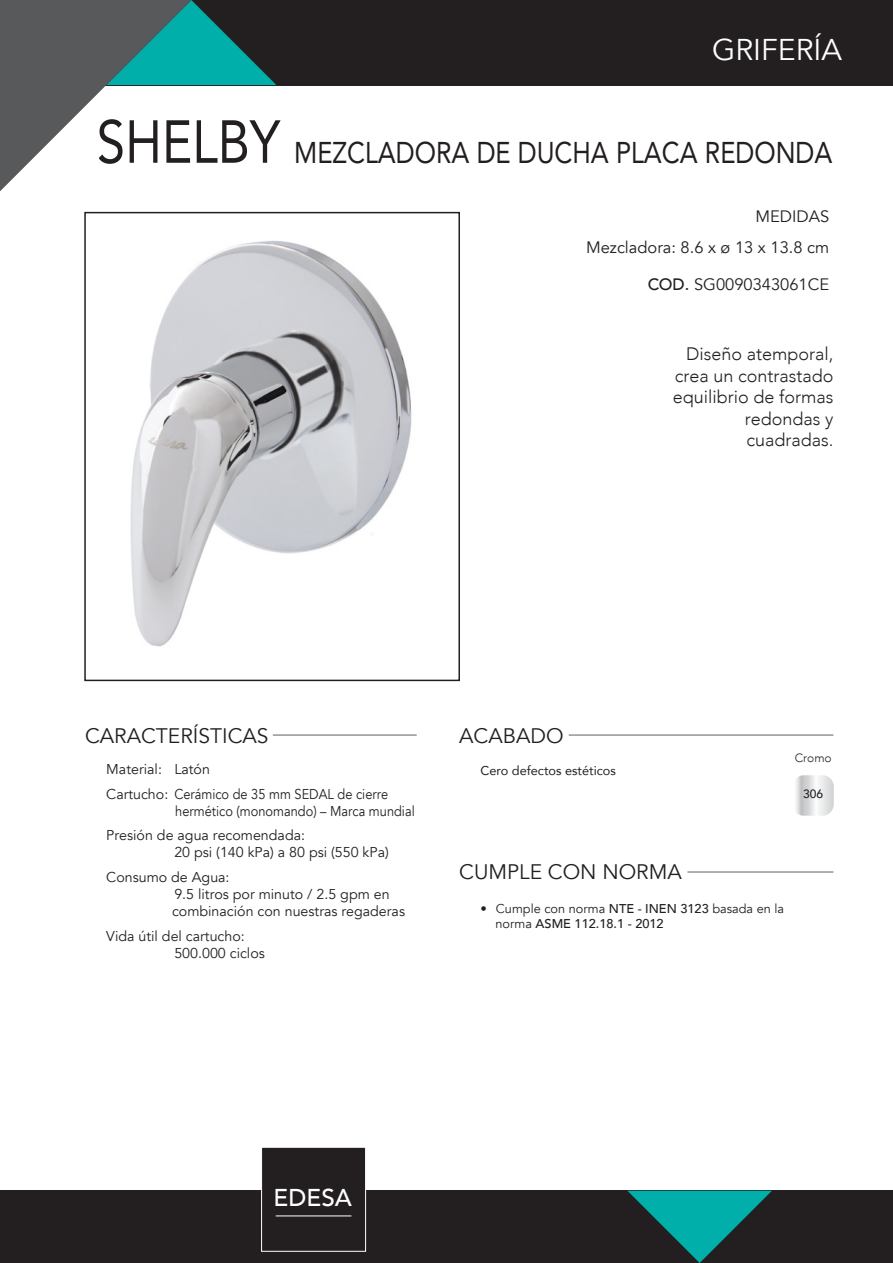
<style>
.page{position:relative;width:893px;height:1263px;background:#fff}
.page>*{position:absolute;margin:0;border:0;box-sizing:border-box;transform-origin:0 0}
.t1{font:30px "Avenir";color:#231f20;scale:.85 1}
.t2{font:30px "Avenir";color:#fff}
.t3{font:500 24.3px "Avenir";color:#fff}
.t4{font:21px "Avenir";color:#231f20}
.t5{font:300 18px/21.6px "Avenir";color:#231f20;text-align:right}
.t6{font:16.5px/31.8px "Avenir";color:#231f20;text-align:right}
.t7{font:14.25px/24.6px "Avenir";color:#231f20}
.t8{font:14.25px/24.6px "Avenir";color:#231f20;scale:.9 1}
.t9{font:12.75px/15.3px "Avenir";color:#231f20}
.t10{font:12.75px "Avenir";color:#231f20}
.t11{font:300 12px "Avenir";color:#231f20}
.t12{font:500 12px "Avenir";color:#231f20}
.s1{font-size:60px}
.s2{font-weight:500}
</style>
<div class="page">
<div style="left:0;top:0;width:893px;height:85px;background:#231f20"></div>
<svg style="left:0;top:0;width:276px;height:191px"></svg>
<img style="left:130px;top:240px;width:282px;height:407px">
<div style="left:84px;top:212px;width:376px;height:469px;border:2px solid #231f20"></div>
<hr style="left:687px;top:871px;width:146px;height:2px;background:#939598">
<hr style="left:569px;top:734px;width:264px;height:2px;background:#939598">
<hr style="left:273px;top:734px;width:144px;height:2px;background:#939598">
<svg style="left:796px;top:775px;width:37px;height:41px"></svg>
<div style="left:0;top:1191px;width:893px;height:72px;background:#231f20"></div>
<svg style="left:628px;top:1191px;width:144px;height:72px"></svg>
<div style="left:261px;top:1147px;width:105px;height:105px;background:#231f20;border:1px solid #fff"></div>
<hr style="left:276px;top:1215px;width:75px;height:1px;background:#fff">
<h1 class="t2" style="left:712px;top:32px;width:131px">GRIFERÍA</h1>
<h1 class="t1" style="left:97px;top:128px;width:867px"><span class="s1">SHELBY</span> MEZCLADORA DE DUCHA PLACA REDONDA</h1>
<p class="t6" style="left:586px;top:200px;width:245px">MEDIDAS<br>Mezcladora: 8.6 x ø 13 x 13.8 cm</p>
<p class="t6" style="left:647px;top:269px;width:183px"><span class="s2">COD.</span> SG0090343061CE</p>
<p class="t5" style="left:673px;top:343px;width:162px">Diseño atemporal, crea un contrastado equilibrio de formas redondas y cuadradas.</p>
<h3 class="t4" style="left:85px;top:723px;width:185px">CARACTERÍSTICAS</h3>
<p class="t7" style="left:106px;top:757px;width:283px">Material: Latón<br>Cartucho: Cerámico de 35 mm SEDAL de cierre</p>
<p class="t8" style="left:106px;top:799px;width:344px;text-indent:69px">hermético (monomando) – Marca mundial<br>Presión de agua recomendada:</p>
<p class="t7" style="left:106px;top:840px;width:284px;text-indent:68px">20 psi (140 kPa) a 80 psi (550 kPa)<br>Consumo de Agua:</p>
<p class="t7" style="left:172px;top:886px;width:235px;line-height:17.1px">9.5 litros por minuto / 2.5 gpm en combinación con nuestras regaderas</p>
<p class="t7" style="left:174px;top:927px;width:92px;line-height:17.1px;text-indent:-68px">Vida útil del cartucho:<br>500.000 ciclos</p>
<h3 class="t4" style="left:459px;top:723px;width:106px">ACABADO</h3>
<p class="t10" style="left:480px;top:760px;width:137px">Cero defectos estéticos</p>
<p class="t11" style="left:795px;top:751px;width:38px">Cromo</p>
<p class="t12" style="left:803px;top:783px;width:22px">306</p>
<h3 class="t4" style="left:459px;top:859px;width:224px">CUMPLE CON NORMA</h3>
<p class="t9" style="left:495px;top:901px;width:290px;text-indent:-15px">• Cumple con norma <span class="s2">NTE - INEN 3123</span> basada en la norma <span class="s2">ASME 112.18.1 - 2012</span></p>
<h2 class="t3" style="left:274px;top:1176px;width:80px">EDESA</h2>
</div>
